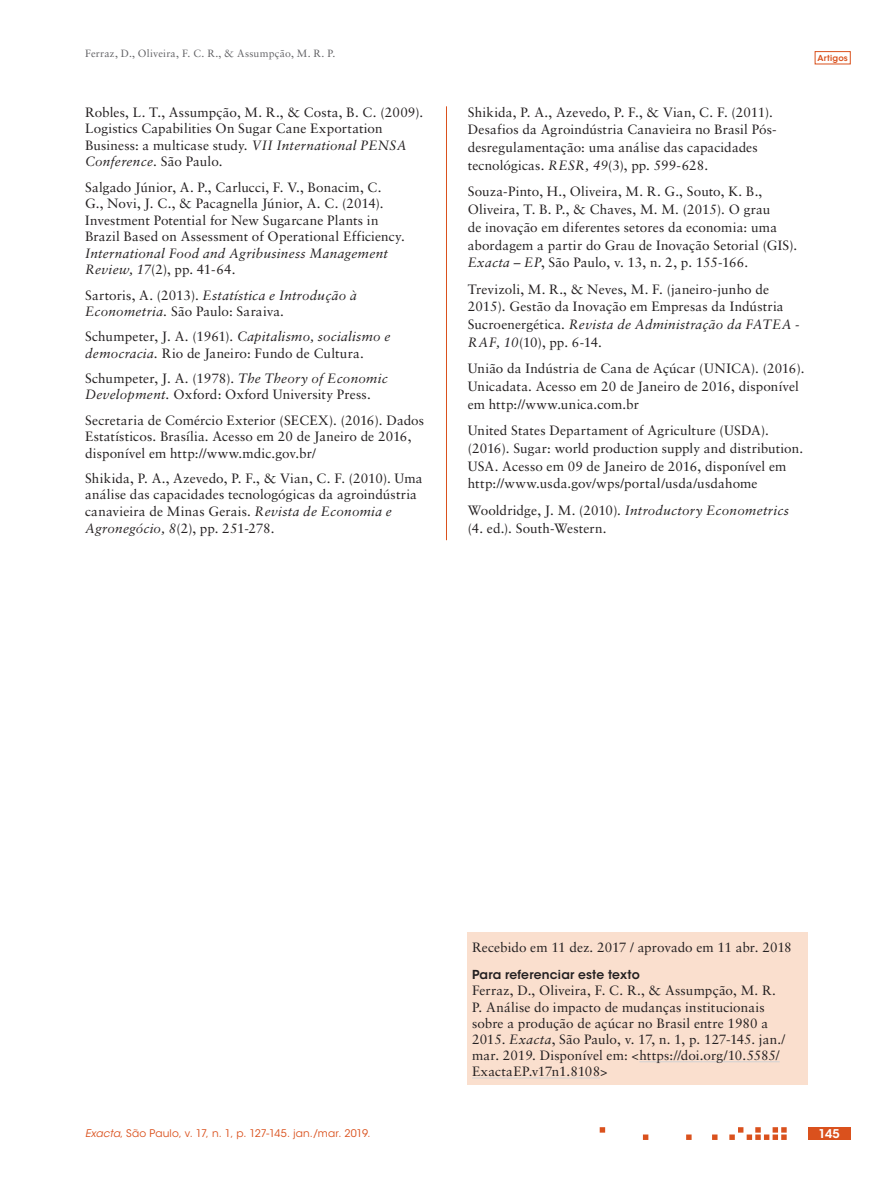
<style>
.page{position:relative;width:893px;height:1191px;background:#fff}
.page>*{position:absolute;margin:0;border:0;box-sizing:border-box;transform-origin:0 0}
.ex_Referencias{font:13.5px/16.6px "Sabon LT Std";letter-spacing:.01em;color:#231f20}
.ex_Tabela_-_titulo{font:600 12.3px "ITC Avant Garde Std";letter-spacing:.015em;color:#231f20}
.t1{font:600 12px "ITC Avant Garde Std";color:#fff}
.t2{font:10.5px "ITC Avant Garde Std";letter-spacing:.02em;color:#da511d}
.t3{font:10.5px "Sabon LT Std";letter-spacing:.015em;color:#636366}
.t4{font:600 8.25px "ITC Avant Garde Std";letter-spacing:.025em;color:#da511d}
.s1{font-style:italic}
</style>
<div class="page">
<svg style="left:600px;top:1127px;width:187px;height:13px"></svg>
<div style="left:815px;top:51px;width:35px;height:13px;border:1px solid #da511d"></div>
<div style="left:808px;top:1127px;width:42px;height:13px;background:#da511d"></div>
<hr style="left:446px;top:106px;width:1px;height:434px;background:#da511d">
<div style="left:468px;top:933px;width:340px;height:152px;background:#fadfce"></div>
<hr style="left:639px;top:1061px;width:141px;height:1px;background:#d1d2d4">
<hr style="left:472px;top:1077px;width:128px;height:1px;background:#d1d2d4">
<p class="t3" style="left:85px;top:47px;width:252px">Ferraz, D., Oliveira, F. C. R., &amp; Assumpção, M. R. P.</p>
<p class="ex_Referencias" style="left:85px;top:103px;width:340px">Robles, L. T., Assumpção, M. R., &amp; Costa, B. C. (2009).<br>Logistics Capabilities On Sugar Cane Exportation Business: a multicase study. <span class="s1">VII International PENSA Conference.</span> São Paulo.</p>
<p class="ex_Referencias" style="left:85px;top:178px;width:321px">Salgado Júnior, A. P., Carlucci, F. V., Bonacim, C.<br>G., Novi, J. C., &amp; Pacagnella Júnior, A. C. (2014).<br>Investment Potential for New Sugarcane Plants in Brazil Based on Assessment of Operational Efficiency.<br><span class="s1">International Food and Agribusiness Management Review, 17</span>(2), pp. 41-64.</p>
<p class="ex_Referencias" style="left:85px;top:286px;width:273px">Sartoris, A. (2013). <span class="s1">Estatística e Introdução à<br>Econometria.</span> São Paulo: Saraiva.</p>
<p class="ex_Referencias" style="left:85px;top:328px;width:307px">Schumpeter, J. A. (1961). <span class="s1">Capitalismo, socialismo e democracia.</span> Rio de Janeiro: Fundo de Cultura.</p>
<p class="ex_Referencias" style="left:85px;top:370px;width:304px">Schumpeter, J. A. (1978). <span class="s1">The Theory of Economic<br>Development.</span> Oxford: Oxford University Press.</p>
<p class="ex_Referencias" style="left:85px;top:411px;width:341px">Secretaria de Comércio Exterior (SECEX). (2016). Dados<br>Estatísticos. Brasília. Acesso em 20 de Janeiro de 2016, disponível em http://www.mdic.gov.br/</p>
<p class="ex_Referencias" style="left:85px;top:469px;width:339px">Shikida, P. A., Azevedo, P. F., &amp; Vian, C. F. (2010). Uma análise das capacidades tecnologógicas da agroindústria canavieira de Minas Gerais. <span class="s1">Revista de Economia e Agronegócio, 8</span>(2), pp. 251-278.</p>
<p class="t4" style="left:817px;top:53px;width:32px">Artigos</p>
<p class="ex_Referencias" style="left:468px;top:103px;width:310px;line-height:17.7px">Shikida, P. A., Azevedo, P. F., &amp; Vian, C. F. (2011).<br>Desafios da Agroindústria Canavieira no Brasil Pós&shy;desregulamentação: uma análise das capacidades tecnológicas. <span class="s1">RESR, 49</span>(3), pp. 599-628.</p>
<p class="ex_Referencias" style="left:468px;top:183px;width:331px;line-height:17.7px">Souza-Pinto, H., Oliveira, M. R. G., Souto, K. B., Oliveira, T. B. P., &amp; Chaves, M. M. (2015). O grau<br>de inovação em diferentes setores da economia: uma abordagem a partir do Grau de Inovação Setorial (GIS).<br><span class="s1">Exacta – EP</span>, São Paulo, v. 13, n. 2, p. 155-166.</p>
<p class="ex_Referencias" style="left:468px;top:280px;width:333px;line-height:17.7px">Trevizoli, M. R., &amp; Neves, M. F. (janeiro-junho de 2015). Gestão da Inovação em Empresas da Indústria Sucroenergética. <span class="s1">Revista de Administração da FATEA - RAF, 10</span>(10), pp. 6-14.</p>
<p class="ex_Referencias" style="left:468px;top:359px;width:338px;line-height:17.7px">União da Indústria de Cana de Açúcar (UNICA). (2016).<br>Unicadata. Acesso em 20 de Janeiro de 2016, disponível em http://www.unica.com.br</p>
<p class="ex_Referencias" style="left:468px;top:421px;width:337px;line-height:17.7px">United States Departament of Agriculture (USDA). (2016). Sugar: world production supply and distribution.<br>USA. Acesso em 09 de Janeiro de 2016, disponível em http://www.usda.gov/wps/portal/usda/usdahome</p>
<p class="ex_Referencias" style="left:468px;top:501px;width:323px;line-height:17.7px">Wooldridge, J. M. (2010). <span class="s1">Introductory Econometrics </span>(4. ed.). South-Western.</p>
<p class="ex_Referencias" style="left:472px;top:938px;width:321px">Recebido em 11 dez. 2017 / aprovado em 11 abr. 2018</p>
<p class="ex_Tabela_-_titulo" style="left:472px;top:967px;width:169px">Para referenciar este texto</p>
<p class="ex_Referencias" style="left:472px;top:982px;width:315px;line-height:16.2px">Ferraz, D., Oliveira, F. C. R., &amp; Assumpção, M. R.<br>P. Análise do impacto de mudanças institucionais sobre a produção de açúcar no Brasil entre 1980 a 2015. <span class="s1">Exacta</span>, São Paulo, v. 17, n. 1, p. 127-145. jan./ mar. 2019. Disponível em: &lt;https://doi.org/10.5585/ ExactaEP.v17n1.8108&gt;</p>
<p class="t2" style="left:85px;top:1127px;width:287px"><span class="s1">Exacta</span>, São Paulo, v. 17, n. 1, p. 127-145. jan./mar. 2019.</p>
<p class="t1" style="left:818px;top:1126px;width:23px">145</p>
</div>
